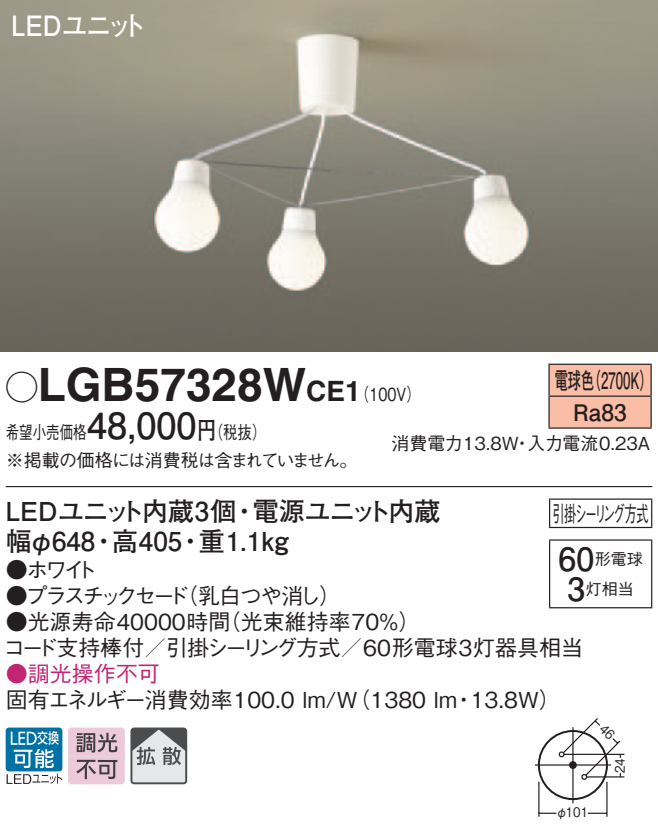
<style>
.page{position:relative;width:658px;height:834px;background:#fff}
.page>*{position:absolute;margin:0;border:0;box-sizing:border-box;transform-origin:0 0}
.t1{font:700 46px "Helvetica LT Std";color:#231f20}
.t2{font:700 36px "Futo Go B101 Pro";color:#231f20}
.t3{font:700 32px "Futo Go B101 Pro";color:#231f20}
.t4{font:700 28px "Futo Go B101 Pro";letter-spacing:-.025em;color:#fff;scale:.9 1}
.t5{font:700 28px "Helvetica LT Std";color:#231f20}
.t6{font:700 26px/30px "Futo Go B101 Pro";color:#231f20}
.t7{font:700 26px "Futo Go B101 Pro";letter-spacing:-.05em;color:#231f20}
.t8{font:700 22.8px/32px "Futo Go B101 Pro";color:#231f20;scale:.58 1}
.t9{font:500 22px/26px "Gothic BBB Pro";color:#231f20}
.t10{font:500 22px "Gothic BBB Pro";letter-spacing:-.165em;color:#231f20}
.t11{font:500 22px "Gothic BBB Pro";letter-spacing:-.14em;color:#231f20;scale:.55 1}
.t12{font:500 22px "Gothic BBB Pro";color:#c32573}
.t13{font:500 18px/28px "Gothic BBB Pro";letter-spacing:-.04em;color:#231f20;scale:.75 1}
.t14{font:500 18px "Gothic BBB Pro";color:#231f20}
.t15{font:500 18px "Gothic BBB Pro";color:#231f20;scale:.8 1}
.t16{font:500 16px "Gothic BBB Pro";color:#231f20}
.t17{font:500 13.2px "Gothic BBB Pro";color:#231f20;scale:.9 1}
.s1{font-family:"Ford Classification 1";font-weight:400;font-size:32px}
.s2{font-family:"Futo Go B101 Pro";font-weight:700;font-size:24px}
.s3{font-size:46px}
.s4{font-family:"Helvetica LT Std";font-weight:700;font-size:28px}
</style>
<div class="page">
<img style="left:0;top:0;width:658px;height:351px">
<div style="left:6px;top:727px;width:56px;height:44px;background:#0071a5;border-radius:3px"></div>
<svg style="left:7px;top:731px;width:55px;height:52px"></svg>
<svg style="left:68px;top:727px;width:57px;height:57px"></svg>
<svg style="left:133px;top:730px;width:51px;height:51px"></svg>
<div style="left:130px;top:727px;width:57px;height:57px;border:2px solid #4b4c4d;border-radius:3px"></div>
<hr style="left:6px;top:486px;width:646px;height:1px;background:#231f20">
<div style="left:549px;top:365px;width:101px;height:62px;background:#fabda6"></div>
<hr style="left:548px;top:363px;width:103px;height:2px;background:#231f20">
<hr style="left:548px;top:365px;width:1px;height:30px;background:#231f20">
<hr style="left:650px;top:365px;width:1px;height:30px;background:#231f20">
<hr style="left:548px;top:395px;width:103px;height:2px;background:#231f20">
<hr style="left:548px;top:396px;width:1px;height:31px;background:#231f20">
<hr style="left:650px;top:396px;width:1px;height:31px;background:#231f20">
<hr style="left:548px;top:427px;width:103px;height:1px;background:#231f20">
<svg style="left:549px;top:499px;width:1px;height:27px"></svg>
<hr style="left:549px;top:498px;width:103px;height:1px;background:#231f20">
<svg style="left:651px;top:499px;width:1px;height:27px"></svg>
<hr style="left:549px;top:526px;width:103px;height:2px;background:#231f20">
<hr style="left:549px;top:540px;width:1px;height:67px;background:#231f20">
<hr style="left:549px;top:539px;width:103px;height:1px;background:#231f20">
<hr style="left:651px;top:540px;width:1px;height:67px;background:#231f20">
<hr style="left:549px;top:607px;width:103px;height:1px;background:#231f20">
<div style="left:538px;top:729px;width:70px;height:71px;border:2px solid #231f20;border-radius:50%"></div>
<hr style="left:535px;top:764px;width:76px;height:1px;background:#231f20">
<hr style="left:572px;top:727px;width:1px;height:76px;background:#231f20">
<div style="left:558px;top:751px;width:7px;height:6px;border:1px solid #231f20"></div>
<div style="left:581px;top:773px;width:6px;height:7px;border:1px solid #231f20"></div>
<hr style="left:606px;top:781px;width:1px;height:35px;background:#231f20">
<hr style="left:538px;top:781px;width:1px;height:35px;background:#231f20">
<svg style="left:539px;top:812px;width:17px;height:1px"></svg>
<svg style="left:587px;top:812px;width:19px;height:1px"></svg>
<hr style="left:564px;top:753px;width:60px;height:1px;background:#231f20">
<hr style="left:586px;top:776px;width:38px;height:1px;background:#231f20">
<svg style="left:561px;top:718px;width:60px;height:58px"></svg>
<p class="t4" style="left:11px;top:3px;width:152px">LEDユニット</p>
<h1 class="t1" style="left:6px;top:357px;width:258px"><span class="s1">A</span>LGB57328</h1>
<p class="t15" style="left:197px;top:417px;width:88px">（<span class="s2">円</span>税抜(</p>
<p class="t5" style="left:263px;top:374px;width:84px"><span class="s3">W</span>CE</p>
<p class="t8" style="left:587px;top:361px;width:115px">（2700 (K</p>
<p class="t8" style="left:573px;top:361px;width:94px;text-indent:-19px">電球色<br>Ra83</p>
<p class="t15" style="left:345px;top:380px;width:96px">（<span class="s4">1</span> 100 (V</p>
<h2 class="t2" style="left:87px;top:396px;width:111px">48,000</h2>
<p class="t13" style="left:6px;top:416px;width:471px">希望小売価格<br>※掲載の価格には消費税は含まれていません。</p>
<p class="t7" style="left:253px;top:490px;width:189px">電源ユニット内蔵</p>
<p class="t14" style="left:391px;top:429px;width:129px">消費電力13.8W</p>
<p class="t14" style="left:527px;top:429px;width:124px">入力電流0.23A</p>
<p class="t14" style="left:513px;top:429px;width:19px">・</p>
<p class="t6" style="left:199px;top:493px;width:91px;text-indent:-193px">LEDユニット内蔵 個3重1.1kg</p>
<p class="t11" style="left:552px;top:495px;width:176px">引掛シーリング方式</p>
<p class="t16" style="left:594px;top:546px;width:49px">形電球</p>
<p class="t6" style="left:231px;top:493px;width:27px">・</p>
<p class="t6" style="left:6px;top:523px;width:91px">幅φ648</p>
<p class="t9" style="left:45px;top:554px;width:54px">ワイト</p>
<p class="t6" style="left:112px;top:523px;width:72px">高405</p>
<p class="t6" style="left:91px;top:523px;width:27px">・</p>
<p class="t6" style="left:178px;top:523px;width:27px">・</p>
<h3 class="t3" style="left:558px;top:533px;width:37px">60</h3>
<p class="t16" style="left:585px;top:576px;width:49px">灯相当</p>
<p class="t9" style="left:6px;top:554px;width:44px">●ホ</p>
<h3 class="t3" style="left:567px;top:563px;width:19px">3</h3>
<p class="t9" style="left:176px;top:580px;width:166px">（乳白つや消し(</p>
<p class="t10" style="left:6px;top:578px;width:185px">●プラスチックセード</p>
<p class="t9" style="left:219px;top:606px;width:203px">（光束維持率70％(</p>
<p class="t9" style="left:3px;top:606px;width:581px">●光源寿命40000時間<br>コード支持棒付／引掛シーリング方式／60形電球3灯器具相当</p>
<p class="t12" style="left:6px;top:656px;width:156px">●調光操作不可</p>
<p class="t9" style="left:470px;top:684px;width:92px">13.8W(</p>
<p class="t9" style="left:6px;top:684px;width:453px">固有エネルギー消費効率100.0 lm （W/ 1380 lm</p>
<p class="t9" style="left:453px;top:684px;width:23px">・</p>
<p class="t17" style="left:565px;top:801px;width:26px">101</p>
<p class="t17" style="left:556px;top:801px;width:15px">φ</p>
<p class="t17" style="left:609px;top:773px;width:18px;rotate:-90deg">24</p>
</div>
